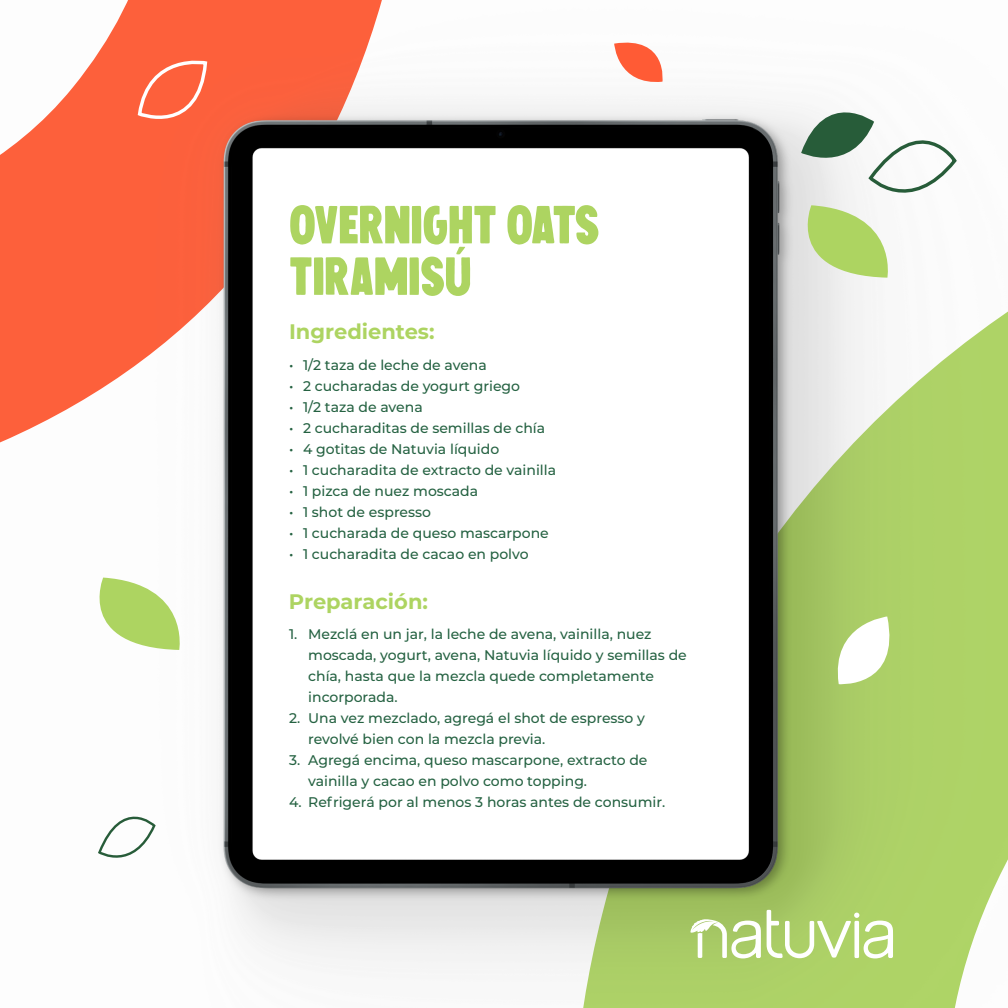
<style>
.page{position:relative;width:1008px;height:1008px;background:#fff}
.page>*{position:absolute;margin:0;border:0;box-sizing:border-box;transform-origin:0 0}
.t1{font:50.05px/51.4px "Chillow";letter-spacing:-.005em;color:#add461}
.t2{font:700 21px "Montserrat";color:#add461}
.t3{font:500 14px/21px "Montserrat";color:#256242}
</style>
<div class="page">
<img style="left:0;top:0;width:1008px;height:1008px">
<svg style="left:767px;top:910px;width:126px;height:48px"></svg>
<svg style="left:690px;top:919px;width:71px;height:39px"></svg>
<svg style="left:614px;top:35px;width:54px;height:51px"></svg>
<svg style="left:830px;top:617px;width:72px;height:72px"></svg>
<svg style="left:136px;top:53px;width:73px;height:84px;background:#fd7150"></svg>
<svg style="left:783px;top:87px;width:177px;height:191px"></svg>
<svg style="left:74px;top:578px;width:116px;height:72px"></svg>
<svg style="left:97px;top:796px;width:60px;height:76px"></svg>
<h1 class="t1" style="left:289px;top:202px;width:312px">OVERNIGHT OATS<br>TIRAMISÚ</h1>
<h2 class="t2" style="left:289px;top:316px;width:147px">Ingredientes:</h2>
<p class="t3" style="left:289px;top:354px;width:199px">• 1/2 taza de leche de avena</p>
<p class="t3" style="left:289px;top:375px;width:233px">• 2 cucharadas de yogurt griego</p>
<p class="t3" style="left:289px;top:396px;width:135px">• 1/2 taza de avena</p>
<p class="t3" style="left:289px;top:417px;width:258px">• 2 cucharaditas de semillas de chía</p>
<p class="t3" style="left:289px;top:438px;width:212px">• 4 gotitas de Natuvia líquido</p>
<p class="t3" style="left:289px;top:459px;width:269px">• 1 cucharadita de extracto de vainilla</p>
<p class="t3" style="left:289px;top:480px;width:191px">• 1 pizca de nuez moscada</p>
<p class="t3" style="left:289px;top:501px;width:144px">• 1 shot de espresso</p>
<p class="t3" style="left:289px;top:522px;width:261px">• 1 cucharada de queso mascarpone</p>
<p class="t3" style="left:289px;top:543px;width:241px">• 1 cucharadita de cacao en polvo</p>
<h2 class="t2" style="left:289px;top:586px;width:141px">Preparación:</h2>
<p class="t3" style="left:308px;top:623px;width:380px;text-indent:-19px">1. Mezclá en un jar, la leche de avena, vainilla, nuez moscada, yogurt, avena, Natuvia líquido y semillas de chía, hasta que la mezcla quede completamente incorporada.</p>
<p class="t3" style="left:308px;top:707px;width:338px;text-indent:-19px">2. Una vez mezclado, agregá el shot de espresso y revolvé bien con la mezcla previa.</p>
<p class="t3" style="left:308px;top:749px;width:341px;text-indent:-19px">3. Agregá encima, queso mascarpone, extracto de vainilla y cacao en polvo como topping.</p>
<p class="t3" style="left:289px;top:791px;width:378px">4. Refrigerá por al menos 3 horas antes de consumir.</p>
</div>
